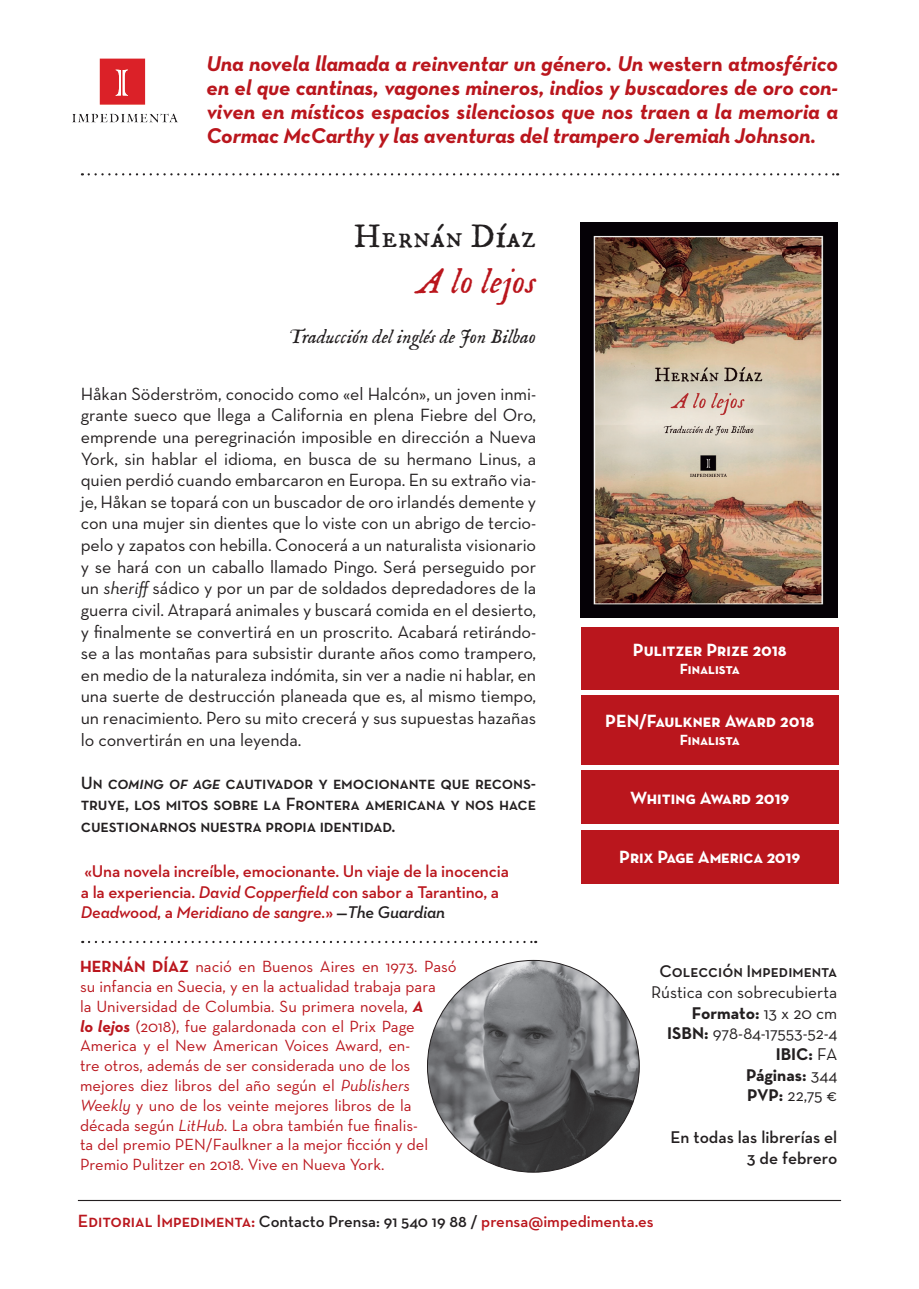
<style>
.page{position:relative;width:919px;height:1289px;background:#fff}
.page>*{position:absolute;margin:0;border:0;box-sizing:border-box;transform-origin:0 0}
.TITULO{font:36px "IM FELL English PRO Italic";letter-spacing:.01em;color:#ba161d}
.TITULO-2{font:33px "IM FELL DW Pica SC";letter-spacing:.01em;color:#231f20}
.t1{font:21.75px/24px "Neutra Text Bold Italic Alt";letter-spacing:-.005em;color:#ba161d;text-align:justify}
.creditos{font:19.5px "IM FELL English PRO Italic";color:#231f20}
.t2{font:18px/21.6px "Neutra Text";letter-spacing:-.005em;color:#231f20;text-align:justify}
.t3{font:18px/21.6px "Neutra Text Demi SC";letter-spacing:-.01em;color:#231f20;text-align:justify}
.t4{font:18px "Neutra Text Bold SC";color:#fff}
.t5{font:600 17.25px/20.7px "Neutra Text";letter-spacing:-.01em;color:#ba161d}
.DATOS{font:17.25px "Neutra Text";color:#231f20}
.DATOS-2{font:700 17.25px "Neutra Text";color:#231f20}
.DATOS-3{font:600 17.25px "Neutra Text";color:#231f20}
.t6{font:17.25px "Neutra Text Demi SC";color:#231f20}
.t7{font:16.5px/19.8px "Neutra Text";color:#ba161d}
.t8{font:600 16.5px "Neutra Text";color:#231f20}
.t9{font:15px "Neutra Text Bold SC";color:#fff}
.s1{font-family:"Neutra Text";font-weight:700}
.s2{font-style:italic}
.s3{font-family:"Neutra Text Demi SC Italic Alt"}
.s4{color:#231f20}
.s5{font-style:italic;color:#231f20}
.s6{font-family:"Neutra Text Bold SC"}
.s7{font-weight:700;font-style:italic}
.s8{font-weight:400}
.s9{font-weight:700}
.s10{font-family:"Neutra Text Demi SC";font-weight:400;font-size:18px;color:#ba161d}
.s11{color:#ba161d}
</style>
<div class="page">
<hr style="left:78px;top:1199px;width:763px;height:1px;background:#231f20">
<img style="left:72px;top:58px;width:106px;height:65px">
<svg style="left:89px;top:173px;width:749px;height:2px"></svg>
<img style="left:580px;top:222px;width:257px;height:395px">
<div style="left:581px;top:627px;width:257px;height:62px;background:#ba161d"></div>
<div style="left:581px;top:695px;width:257px;height:69px;background:#ba161d"></div>
<div style="left:581px;top:830px;width:257px;height:53px;background:#ba161d"></div>
<div style="left:581px;top:770px;width:257px;height:54px;background:#ba161d"></div>
<img style="left:427px;top:960px;width:212px;height:212px;border-radius:106px">
<svg style="left:89px;top:940px;width:447px;height:3px"></svg>
<p class="t1" style="left:206px;top:51px;width:633px">Una novela llamada a reinventar un género<span class="s1">.</span> Un <span class="s1">western</span> atmosférico en el que cantinas, vagones mineros, indios y buscadores de oro con&shy;viven en místicos espacios silenciosos que nos traen a la memoria a Cormac McCarthy y las aventuras del trampero Jeremiah Johnson.</p>
<p class="TITULO-2" style="left:353px;top:217px;width:184px">Hernán Díaz</p>
<p class="TITULO" style="left:417px;top:261px;width:120px">A lo lejos</p>
<p class="creditos" style="left:288px;top:325px;width:249px">Traducción del inglés de Jon Bilbao</p>
<p class="t2" style="left:81px;top:382px;width:457px">Håkan Söderström, conocido como «el Halcón», un joven inmi&shy;grante sueco que llega a California en plena Fiebre del Oro, emprende una peregrinación imposible en dirección a Nueva York, sin hablar el idioma, en busca de su hermano Linus, a quien perdió cuando embarcaron en Europa. En su extraño via&shy;je, Håkan se topará con un buscador de oro irlandés demente y con una mujer sin dientes que lo viste con un abrigo de tercio&shy;pelo y zapatos con hebilla. Conocerá a un naturalista visionario y se hará con un caballo llamado Pingo. Será perseguido por un <span class="s2">sheriff</span> sádico y por un par de soldados depredadores de la guerra civil. Atrapará animales y buscará comida en el desierto, y finalmente se convertirá en un proscrito. Acabará retirándo&shy;se a las montañas para subsistir durante años como trampero, en medio de la naturaleza indómita, sin ver a nadie ni hablar, en una suerte de destrucción planeada que es, al mismo tiempo, un renacimiento. Pero su mito crecerá y sus supuestas hazañas lo convertirán en una leyenda.</p>
<p class="t3" style="left:81px;top:771px;width:457px">Un <span class="s3">coming of age</span> cautivador y emocionante que recons&shy;truye, los mitos sobre la Frontera americana y nos hace cuestionarnos nuestra propia identidad.</p>
<p class="t5" style="left:81px;top:860px;width:429px">«Una novela increíble, emocionante. Un viaje de la inocencia a la experiencia. <span class="s2">David Copperfield</span> con sabor a Tarantino, a<br><span class="s2">Deadwood</span>, a <span class="s2">Meridiano de sangre.</span>» <span class="s4">—</span><span class="s5">The Guardian</span></p>
<p class="t7" style="left:80px;top:956px;width:378px"><span class="s6">HERNÁN DÍAZ</span> nació en Buenos Aires en 1973. Pasó su infancia en Suecia, y en la actualidad trabaja para<br>la Universidad de Columbia. Su primera novela, <span class="s7">A<br>lo lejos</span> (2018), fue galardonada con el Prix Page America y el New American Voices Award, en-<br>tre otros, además de ser considerada uno de los mejores diez libros del año según el <span class="s2">Publishers Weekly</span> y uno de los veinte mejores libros de la década según <span class="s2">LitHub.</span> La obra también fue finalis-<br>ta del premio PEN/Faulkner a la mejor ficción y del Premio Pulitzer en 2018. Vive en Nueva York.</p>
<p class="t4" style="left:633px;top:638px;width:155px">Pulitzer Prize 2018</p>
<p class="t9" style="left:679px;top:659px;width:62px">Finalista</p>
<p class="t4" style="left:605px;top:709px;width:211px">PEN/Faulkner Award 2018</p>
<p class="t9" style="left:679px;top:730px;width:62px">Finalista</p>
<p class="t4" style="left:630px;top:786px;width:161px">Whiting Award 2019</p>
<p class="t4" style="left:619px;top:845px;width:183px">Prix Page America 2019</p>
<p class="t6" style="left:659px;top:960px;width:179px">Colección Impedimenta</p>
<p class="DATOS" style="left:651px;top:981px;width:187px">Rústica con sobrecubierta</p>
<p class="DATOS-2" style="left:692px;top:1001px;width:147px">Formato: <span class="s8">13 x 20 cm</span></p>
<p class="DATOS" style="left:667px;top:1022px;width:171px"><span class="s9">ISBN:</span> 978-84-17553-52-4</p>
<p class="DATOS-2" style="left:775px;top:1043px;width:63px">IBIC: <span class="s8">FA</span></p>
<p class="DATOS-2" style="left:746px;top:1064px;width:93px">Páginas: <span class="s8">344</span></p>
<p class="DATOS" style="left:747px;top:1085px;width:92px"><span class="s9">PVP:</span> 22,75 €</p>
<p class="DATOS-3" style="left:670px;top:1126px;width:168px">En todas las librerías el</p>
<p class="DATOS-3" style="left:746px;top:1147px;width:92px">3 de febrero</p>
<p class="t8" style="left:78px;top:1211px;width:577px"><span class="s10">Editorial Impedimenta:</span> Contacto Prensa: 91 540 19 88 / <span class="s11">prensa@impedimenta.es</span></p>
</div>
